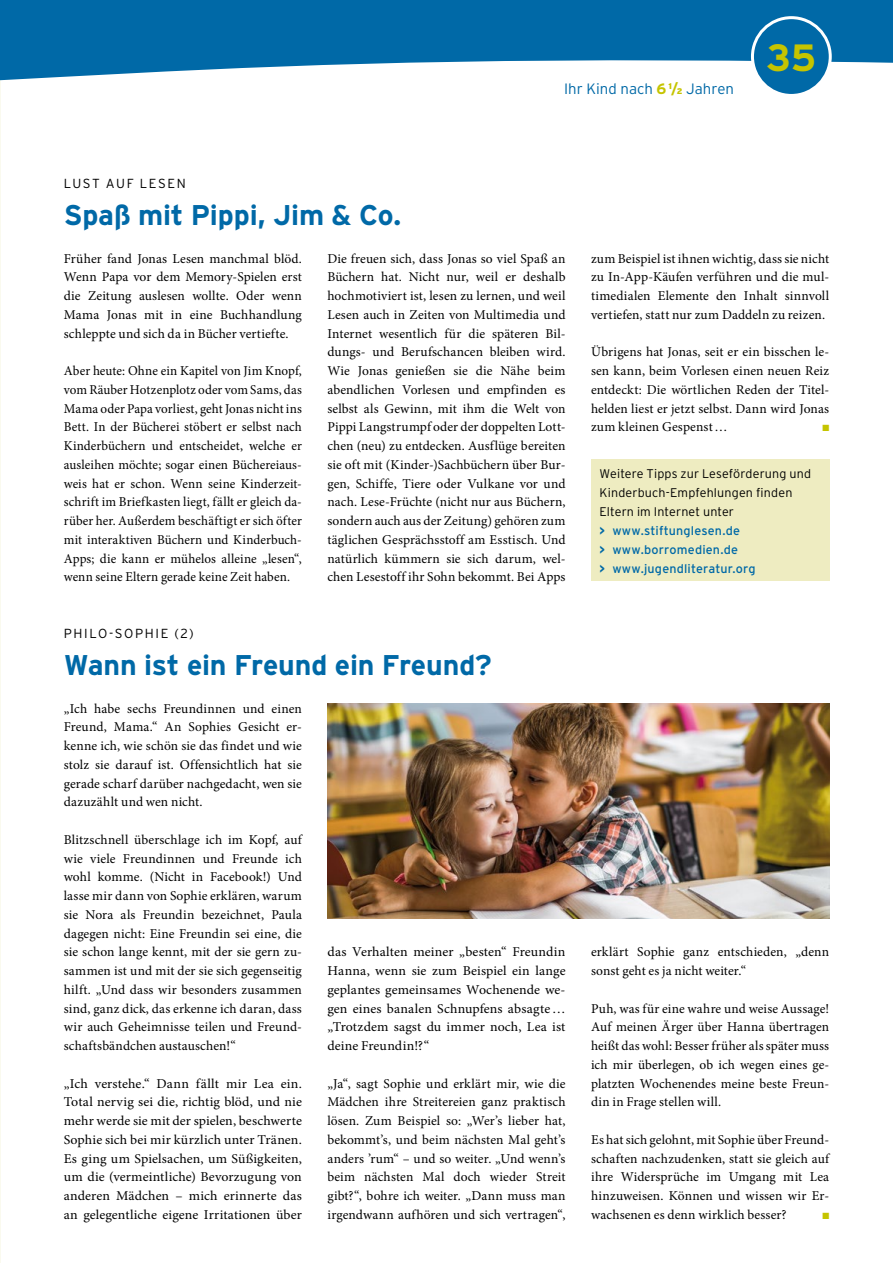
<style>
.page{position:relative;width:893px;height:1263px;background:#fff}
.page>*{position:absolute;margin:0;border:0;box-sizing:border-box;transform-origin:0 0}
.t1{font:700 37.95px "Interstate";color:#c5c400}
.Headline__2015{font:700 28.5px "Interstate";letter-spacing:-.005em;color:#0069a7}
.Ihr_Kind_nach{font:300 15px "Interstate";letter-spacing:.005em;color:#0069a7}
.Lauftext__2015{font:13.5px/18.8px "Minion Pro";letter-spacing:.01em;color:#000;text-align:justify}
.Dachzeile__2015{font:300 13.2px "Interstate";letter-spacing:.12em;color:#000}
.Kasten_Lauftext__201{font:300 12.6px/18.8px "Interstate";letter-spacing:.01em;color:#000}
.t2{font:12.6px "Interstate";letter-spacing:.015em;color:#0069a7}
.Lauftext__2015-2{font:9px "Zapf Dingbats ITC";color:#c5c400}
.s1{font-weight:700;color:#c5c400}
.s2{font-weight:900;font-size:8.25px;color:#c5c400}
.s3{font-weight:700}
</style>
<div class="page">
<svg style="left:0;top:0;width:893px;height:97px;fill:#0069a7"></svg>
<div style="left:752px;top:18px;width:78px;height:77px;background:#0069a7;border-radius:50%"></div>
<div style="left:751px;top:16px;width:81px;height:81px;border:3px solid #fff;border-radius:50%"></div>
<img style="left:0;top:253px;width:1px;height:310px">
<div style="left:591px;top:459px;width:238px;height:122px;background:#eeecc1"></div>
<img style="left:327px;top:703px;width:502px;height:216px">
<p class="Dachzeile__2015" style="left:64px;top:175px;width:124px">LUST AUF LESEN</p>
<p class="Headline__2015" style="left:64px;top:199px;width:339px">Spaß mit Pippi, Jim &amp; Co.</p>
<p class="Ihr_Kind_nach" style="left:564px;top:80px;width:172px">Ihr Kind nach <span class="s1">6</span> <sup>1</sup><span class="s1">/</span><span class="s2">2</span> Jahren</p>
<p class="t1" style="left:766px;top:36px;width:51px">35</p>
<p class="Lauftext__2015" style="left:64px;top:249px;width:240px">Früher fand Jonas Lesen manchmal blöd.<br>Wenn Papa vor dem Memory-Spielen erst die Zeitung auslesen wollte. Oder wenn Mama Jonas mit in eine Buchhandlung schleppte und sich da in Bücher vertiefte.</p>
<p class="Lauftext__2015" style="left:64px;top:361px;width:240px">Aber heute: Ohne ein Kapitel von Jim Knopf, vom Räuber Hotzenplotz oder vom Sams, das Mama oder Papa vorliest, geht Jonas nicht ins Bett. In der Bücherei stöbert er selbst nach Kinderbüchern und entscheidet, welche er ausleihen möchte; sogar einen Büchereiaus&shy;weis hat er schon. Wenn seine Kinderzeit&shy;schrift im Briefkasten liegt, fällt er gleich da&shy;rüber her. Außerdem beschäftigt er sich öfter mit interaktiven Büchern und Kinderbuch-Apps; die kann er mühelos alleine „lesen“, wenn seine Eltern gerade keine Zeit haben.</p>
<p class="Lauftext__2015" style="left:327px;top:249px;width:240px">Die freuen sich, dass Jonas so viel Spaß an Büchern hat. Nicht nur, weil er deshalb hochmotiviert ist, lesen zu lernen, und weil Lesen auch in Zeiten von Multimedia und Internet wesentlich für die späteren Bil&shy;dungs- und Berufschancen bleiben wird.<br>Wie Jonas genießen sie die Nähe beim abendlichen Vorlesen und empfinden es selbst als Gewinn, mit ihm die Welt von Pippi Langstrumpf oder der doppelten Lott&shy;chen (neu) zu entdecken. Ausflüge bereiten sie oft mit (Kinder-)Sachbüchern über Bur&shy;gen, Schiffe, Tiere oder Vulkane vor und nach. Lese-Früchte (nicht nur aus Büchern, sondern auch aus der Zeitung) gehören zum täglichen Gesprächsstoff am Esstisch. Und natürlich kümmern sie sich darum, wel&shy;chen Lesestoff ihr Sohn bekommt. Bei Apps</p>
<p class="Lauftext__2015" style="left:591px;top:249px;width:240px">zum Beispiel ist ihnen wichtig, dass sie nicht zu In-App-Käufen verführen und die mul&shy;timedialen Elemente den Inhalt sinnvoll vertiefen, statt nur zum Daddeln zu reizen.</p>
<p class="Lauftext__2015" style="left:591px;top:343px;width:240px">Übrigens hat Jonas, seit er ein bisschen le&shy;sen kann, beim Vorlesen einen neuen Reiz entdeckt: Die wörtlichen Reden der Titel&shy;helden liest er jetzt selbst. Dann wird Jonas zum kleinen Gespenst…</p>
<p class="Lauftext__2015-2" style="left:822px;top:424px;width:8px">■</p>
<p class="Kasten_Lauftext__201" style="left:600px;top:464px;width:213px">Weitere Tipps zur Leseförderung und<br>Kinderbuch-Empfehlungen finden<br>Eltern im Internet unter</p>
<p class="t2" style="left:600px;top:524px;width:142px"><span class="s3">&gt;</span> www.stiftunglesen.de</p>
<p class="t2" style="left:600px;top:542px;width:140px"><span class="s3">&gt;</span> www.borromedien.de</p>
<p class="t2" style="left:600px;top:561px;width:157px"><span class="s3">&gt;</span> www.jugendliteratur.org</p>
<p class="Dachzeile__2015" style="left:64px;top:625px;width:132px">PHILO-SOPHIE (2)</p>
<p class="Headline__2015" style="left:64px;top:649px;width:430px">Wann ist ein Freund ein Freund?</p>
<p class="Lauftext__2015" style="left:64px;top:699px;width:240px">„Ich habe sechs Freundinnen und einen Freund, Mama.“ An Sophies Gesicht er&shy;kenne ich, wie schön sie das findet und wie stolz sie darauf ist. Offensichtlich hat sie gerade scharf darüber nachgedacht, wen sie dazuzählt und wen nicht.</p>
<p class="Lauftext__2015" style="left:64px;top:830px;width:240px">Blitzschnell überschlage ich im Kopf, auf wie viele Freundinnen und Freunde ich wohl komme. (Nicht in Facebook!) Und lasse mir dann von Sophie erklären, warum sie Nora als Freundin bezeichnet, Paula dagegen nicht: Eine Freundin sei eine, die sie schon lange kennt, mit der sie gern zu&shy;sammen ist und mit der sie sich gegenseitig hilft. „Und dass wir besonders zusammen sind, ganz dick, das erkenne ich daran, dass wir auch Geheimnisse teilen und Freund&shy;schaftsbändchen austauschen!“</p>
<p class="Lauftext__2015" style="left:64px;top:1074px;width:240px">„Ich verstehe.“ Dann fällt mir Lea ein.<br>Total nervig sei die, richtig blöd, und nie mehr werde sie mit der spielen, beschwerte Sophie sich bei mir kürzlich unter Tränen.<br>Es ging um Spielsachen, um Süßigkeiten, um die (vermeintliche) Bevorzugung von anderen Mädchen – mich erinnerte das an gelegentliche eigene Irritationen über</p>
<p class="Lauftext__2015" style="left:327px;top:943px;width:240px">das Verhalten meiner „besten“ Freundin Hanna, wenn sie zum Beispiel ein lange geplantes gemeinsames Wochenende we&shy;gen eines banalen Schnupfens absagte… „Trotzdem sagst du immer noch, Lea ist deine Freundin!?“</p>
<p class="Lauftext__2015" style="left:327px;top:1074px;width:240px">„Ja“, sagt Sophie und erklärt mir, wie die Mädchen ihre Streitereien ganz praktisch lösen. Zum Beispiel so: „Wer’s lieber hat, bekommt’s, und beim nächsten Mal geht’s anders ’rum“ – und so weiter. „Und wenn’s beim nächsten Mal doch wieder Streit gibt?“, bohre ich weiter. „Dann muss man irgendwann aufhören und sich vertragen“,</p>
<p class="Lauftext__2015" style="left:591px;top:943px;width:240px">erklärt Sophie ganz entschieden, „denn sonst geht es ja nicht weiter.“</p>
<p class="Lauftext__2015" style="left:591px;top:999px;width:240px">Puh, was für eine wahre und weise Aussage!<br>Auf meinen Ärger über Hanna übertragen heißt das wohl: Besser früher als später muss ich mir überlegen, ob ich wegen eines ge&shy;platzten Wochenendes meine beste Freun&shy;din in Frage stellen will.</p>
<p class="Lauftext__2015" style="left:591px;top:1130px;width:240px">Es hat sich gelohnt, mit Sophie über Freund&shy;schaften nachzudenken, statt sie gleich auf ihre Widersprüche im Umgang mit Lea hinzuweisen. Können und wissen wir Er&shy;wachsenen es denn wirklich besser?</p>
<p class="Lauftext__2015-2" style="left:822px;top:1211px;width:8px">■</p>
</div>
